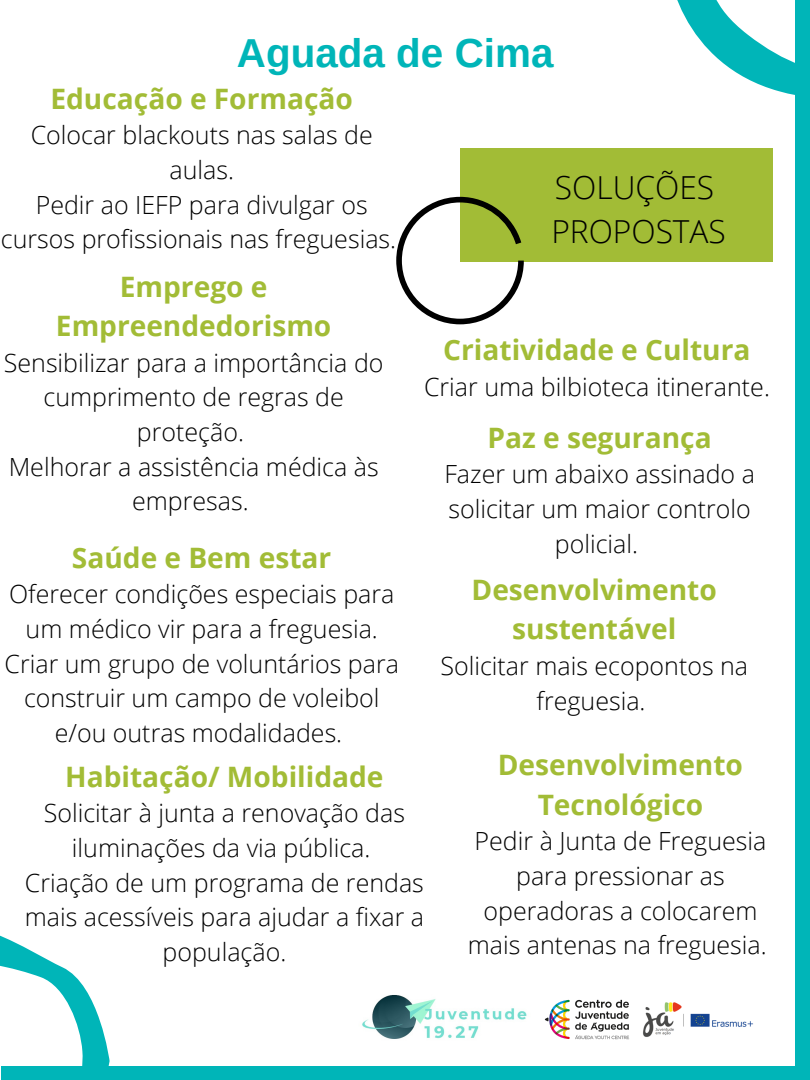
<style>
.page{position:relative;width:810px;height:1080px;background:#fff}
.page>*{position:absolute;margin:0;border:0;box-sizing:border-box;transform-origin:0 0}
.t1{font:700 40.44px "Arimo";color:#00b5b8}
.t2{font:300 31.69px "Open Sans";color:#000}
.t3{font:700 28.12px/39.4px "Open Sans";color:#a2bc36;text-align:center}
.t4{font:300 25px/34.7px "Open Sans";color:#000;text-align:center}
</style>
<div class="page">
<div style="left:796px;top:0;width:14px;height:1080px;background:#00b5b8"></div>
<div style="left:1px;top:1066px;width:809px;height:14px;background:#00b5b8"></div>
<img style="left:643px;top:1002px;width:110px;height:35px">
<img style="left:544px;top:999px;width:85px;height:41px">
<img style="left:362px;top:995px;width:165px;height:44px">
<svg style="left:0;top:935px;width:110px;height:131px"></svg>
<svg style="left:677px;top:0;width:119px;height:117px"></svg>
<div style="left:460px;top:148px;width:312px;height:114px;background:#a2bc36"></div>
<svg style="left:396px;top:197px;width:128px;height:127px"></svg>
<p class="t1" style="left:237px;top:30px;width:318px">Aguada de Cima</p>
<p class="t3" style="left:50px;top:78px;width:304px">Educação e Formação</p>
<p class="t4" style="left:31px;top:117px;width:344px">Colocar blackouts nas salas de aulas.</p>
<p class="t4" style="left:1px;top:187px;width:397px">Pedir ao IEFP para divulgar os cursos profissionais nas freguesias.</p>
<p class="t3" style="left:56px;top:266px;width:277px">Emprego e<br>Empreendedorismo</p>
<p class="t4" style="left:4px;top:345px;width:381px">Sensibilizar para a importância do cumprimento de regras de proteção.</p>
<p class="t4" style="left:9px;top:449px;width:371px">Melhorar a assistência médica às empresas.</p>
<p class="t3" style="left:72px;top:537px;width:261px">Saúde e Bem estar</p>
<p class="t4" style="left:9px;top:576px;width:387px">Oferecer condições especiais para um médico vir para a freguesia.</p>
<p class="t4" style="left:5px;top:646px;width:396px">Criar um grupo de voluntários para construir um campo de voleibol e/ou outras modalidades.</p>
<p class="t2" style="left:555px;top:165px;width:161px">SOLUÇÕES</p>
<p class="t2" style="left:551px;top:209px;width:176px">PROPOSTAS</p>
<p class="t3" style="left:443px;top:330px;width:309px">Criatividade e Cultura</p>
<p class="t4" style="left:424px;top:369px;width:347px">Criar uma bilbioteca itinerante.</p>
<p class="t3" style="left:488px;top:417px;width:226px">Paz e segurança</p>
<p class="t4" style="left:444px;top:456px;width:312px">Fazer um abaixo assinado a solicitar um maior controlo policial.</p>
<p class="t3" style="left:472px;top:569px;width:247px">Desenvolvimento sustentável</p>
<p class="t4" style="left:440px;top:648px;width:309px">Solicitar mais ecopontos na freguesia.</p>
<p class="t3" style="left:65px;top:756px;width:320px">Habitação/ Mobilidade</p>
<p class="t4" style="left:44px;top:795px;width:363px">Solicitar à junta a renovação das iluminações da via pública.</p>
<p class="t4" style="left:25px;top:865px;width:401px">Criação de um programa de rendas mais acessíveis para ajudar a fixar a população.</p>
<p class="t3" style="left:498px;top:745px;width:247px">Desenvolvimento<br>Tecnológico</p>
<p class="t4" style="left:468px;top:823px;width:300px">Pedir à Junta de Freguesia para pressionar as operadoras a colocarem mais antenas na freguesia.</p>
</div>
